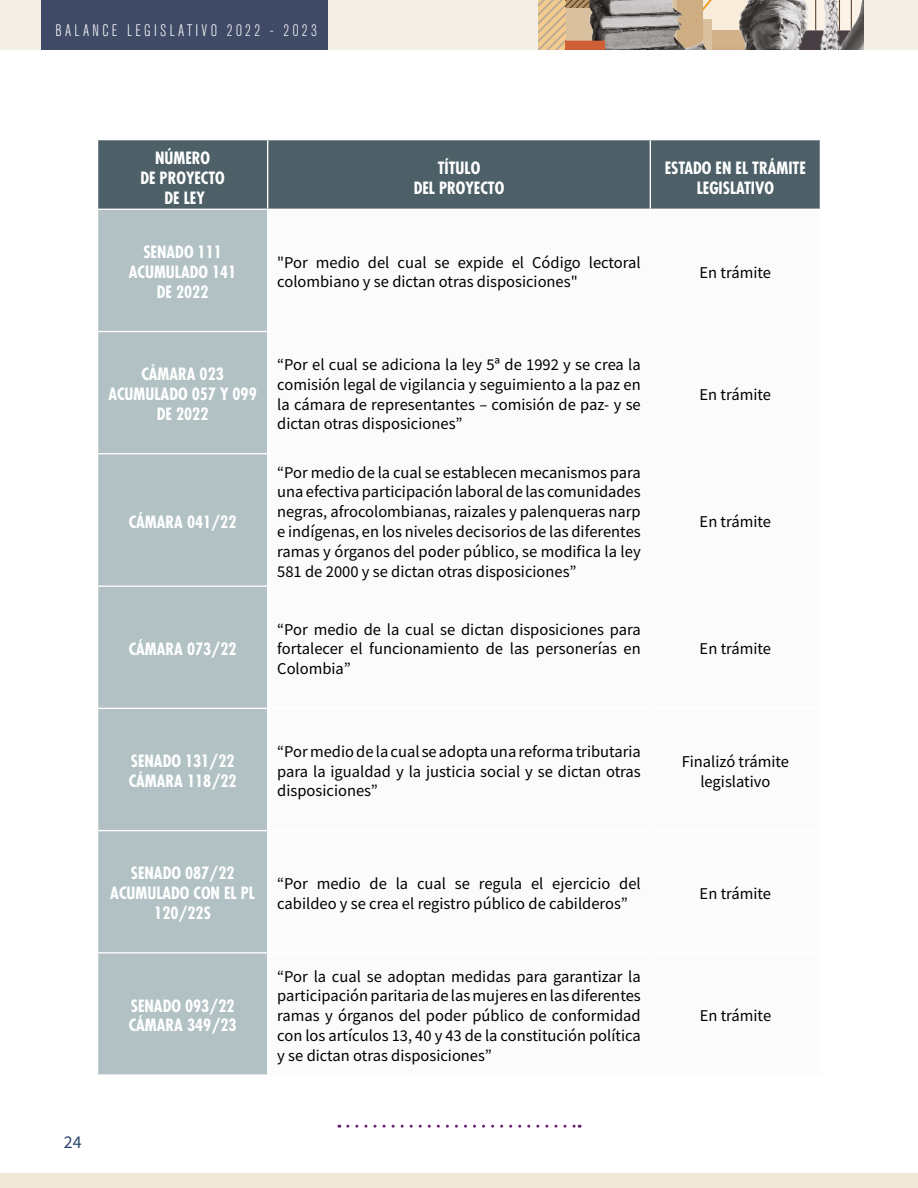
<style>
.page{position:relative;width:918px;height:1188px;background:#fff}
.page>*{position:absolute;margin:0;border:0;box-sizing:border-box;transform-origin:0 0}
.t1{font:53.25px "Couturier Poster";color:#fff}
.t2{font:18px "Source Sans Pro";color:#28446b}
.t3{font:16.5px/19.8px "Source Sans Pro";color:#000;text-align:justify}
.t4{font:700 condensed 16.5px/19.8px "Futura LT";color:#fff;text-align:center}
.t5{font:300 condensed 16.5px "Akzidenz Grotesk BQ";letter-spacing:.2em;color:#fff}
</style>
<div class="page">
<div style="left:0;top:0;width:918px;height:50px;background:#f4efe6"></div>
<div style="left:41px;top:0;width:287px;height:50px;background:#3f4a67"></div>
<hr style="left:863px;top:0;width:1px;height:30px;background:#59412b">
<svg style="left:538px;top:0;width:325px;height:50px;background:#ae9f90"></svg>
<div style="left:0;top:1174px;width:918px;height:14px;background:#f0e8d9"></div>
<div style="left:98px;top:140px;width:722px;height:69px;background:#4d6068"></div>
<div style="left:98px;top:210px;width:169px;height:620px;background:#b1c1c4"></div>
<div style="left:98px;top:831px;width:170px;height:122px;background:#b1c1c4"></div>
<div style="left:98px;top:953px;width:170px;height:122px;background:#b1c1c4"></div>
<hr style="left:267px;top:140px;width:1px;height:69px;background:#fff">
<hr style="left:650px;top:140px;width:1px;height:69px;background:#fff">
<hr style="left:97px;top:331px;width:171px;height:1px;background:#fff">
<hr style="left:97px;top:453px;width:171px;height:1px;background:#fff">
<hr style="left:97px;top:585px;width:171px;height:2px;background:#fff">
<hr style="left:97px;top:708px;width:171px;height:1px;background:#fff">
<hr style="left:97px;top:952px;width:171px;height:2px;background:#fff">
<hr style="left:97px;top:1074px;width:171px;height:2px;background:#fff">
<hr style="left:267px;top:831px;width:1px;height:121px;background:#fff">
<hr style="left:267px;top:954px;width:1px;height:120px;background:#fff">
<svg style="left:348px;top:1125px;width:232px;height:3px"></svg>
<p class="t5" style="left:56px;top:21px;width:263px">BALANCE LEGISLATIVO 2022 - 2023</p>
<p class="t4" style="left:140px;top:148px;width:86px">NÚMERO<br>DE PROYECTO<br>DE LEY</p>
<p class="t4" style="left:414px;top:158px;width:92px">TÍTULO<br>DEL PROYECTO</p>
<p class="t4" style="left:665px;top:158px;width:143px">ESTADO EN EL TRÁMITE<br>LEGISLATIVO</p>
<h1 class="t1" style="left:602px;top:147px;width:229px">Balance</h1>
<p class="t4" style="left:129px;top:242px;width:109px">SENADO 111<br>ACUMULADO 141<br>DE 2022</p>
<p class="t3" style="left:277px;top:252px;width:365px">"Por medio del cual se expide el Código lectoral colombiano y se dictan otras disposiciones"</p>
<p class="t3" style="left:700px;top:262px;width:73px">En trámite</p>
<p class="t4" style="left:108px;top:364px;width:150px">CÁMARA 023<br>ACUMULADO 057 Y 099<br>DE 2022</p>
<p class="t3" style="left:277px;top:355px;width:365px">“Por el cual se adiciona la ley 5ª de 1992 y se crea la comisión legal de vigilancia y seguimiento a la paz en la cámara de representantes – comisión de paz- y se dictan otras disposiciones”</p>
<p class="t4" style="left:129px;top:512px;width:109px">CÁMARA 041/22</p>
<p class="t4" style="left:129px;top:639px;width:109px">CÁMARA 073/22</p>
<p class="t3" style="left:277px;top:462px;width:365px">“Por medio de la cual se establecen mecanismos para una efectiva participación laboral de las comunidades negras, afrocolombianas, raizales y palenqueras narp e indígenas, en los niveles decisorios de las diferentes ramas y órganos del poder público, se modifica la ley 581 de 2000 y se dictan otras disposiciones”</p>
<p class="t3" style="left:277px;top:619px;width:365px">“Por medio de la cual se dictan disposiciones para fortalecer el funcionamiento de las personerías en Colombia”</p>
<p class="t3" style="left:700px;top:384px;width:73px">En trámite</p>
<p class="t3" style="left:700px;top:512px;width:73px">En trámite</p>
<p class="t3" style="left:700px;top:639px;width:73px">En trámite</p>
<p class="t4" style="left:129px;top:751px;width:109px;text-align:left">SENADO 131/22<br>CÁMARA 118/22</p>
<p class="t3" style="left:277px;top:741px;width:365px">“Por medio de la cual se adopta una reforma tributaria para la igualdad y la justicia social y se dictan otras disposiciones”</p>
<p class="t3" style="left:682px;top:751px;width:109px;text-align:center">Finalizó trámite legislativo</p>
<p class="t4" style="left:110px;top:864px;width:146px">SENADO 087/22<br>ACUMULADO CON EL PL<br>120/22S</p>
<p class="t3" style="left:277px;top:874px;width:365px">“Por medio de la cual se regula el ejercicio del cabildeo y se crea el registro público de cabilderos”</p>
<p class="t3" style="left:700px;top:883px;width:73px">En trámite</p>
<p class="t2" style="left:64px;top:1130px;width:19px">24</p>
<p class="t4" style="left:129px;top:996px;width:109px;text-align:left">SENADO 093/22<br>CÁMARA 349/23</p>
<p class="t3" style="left:277px;top:966px;width:365px">“Por la cual se adoptan medidas para garantizar la participación paritaria de las mujeres en las diferentes ramas y órganos del poder público de conformidad con los artículos 13, 40 y 43 de la constitución política y se dictan otras disposiciones”</p>
<p class="t3" style="left:700px;top:1006px;width:73px">En trámite</p>
</div>
